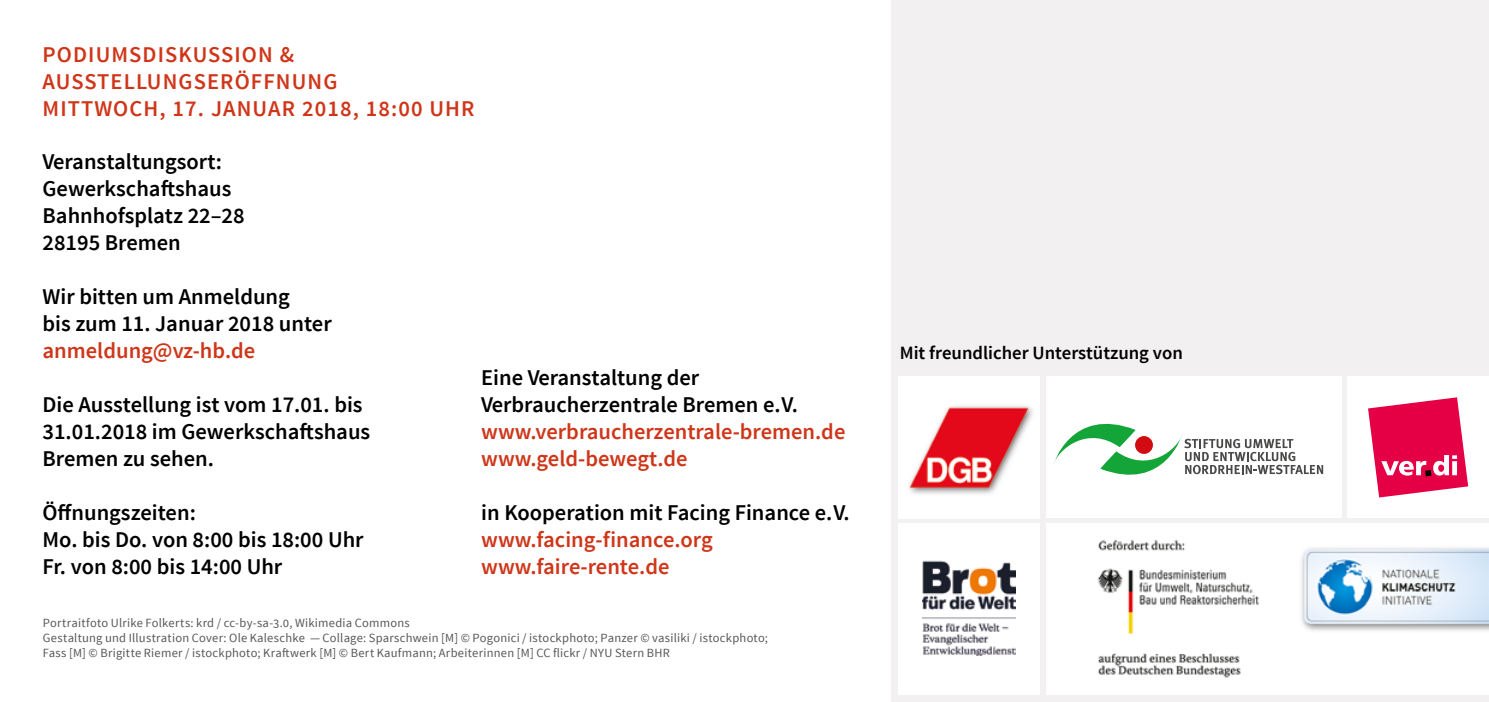
<style>
.page{position:relative;width:1489px;height:702px;background:#fff}
.page>*{position:absolute;margin:0;border:0;box-sizing:border-box;transform-origin:0 0}
.t1{font:600 22.5px/27px "Source Sans Pro";color:#000}
.t2{font:600 22.5px/27px "Source Sans Pro";color:#cf3619}
.t3{font:600 22.5px/27px "Source Sans Pro";letter-spacing:.05em;color:#cf3619}
.t4{font:600 18.75px "Source Sans Pro";color:#000}
.t5{font:12.5px/15px "Source Sans Pro";letter-spacing:.02em;color:#575756}
</style>
<div class="page">
<div style="left:891px;top:0;width:597px;height:702px;background:#f2f0f0"></div>
<div style="left:898px;top:523px;width:141px;height:171px;background:#fff"></div>
<img style="left:922px;top:560px;width:93px;height:95px">
<img style="left:898px;top:376px;width:141px;height:142px">
<div style="left:1347px;top:376px;width:141px;height:142px;background:#fff"></div>
<svg style="left:1368px;top:397px;width:99px;height:100px"></svg>
<svg style="left:1424px;top:470px;width:7px;height:6px"></svg>
<div style="left:1046px;top:376px;width:295px;height:142px;background:#fff"></div>
<svg style="left:1053px;top:423px;width:269px;height:51px"></svg>
<img style="left:1046px;top:523px;width:442px;height:171px">
<p class="t3" style="left:43px;top:42px;width:433px">PODIUMSDISKUSSION &amp;<br>AUSSTELLUNGSERÖFFNUNG<br>MITTWOCH, 17. JANUAR 2018, 18:00 UHR</p>
<p class="t1" style="left:43px;top:149px;width:204px">Veranstaltungsort:<br>Gewerkschaftshaus<br>Bahnhofsplatz 22–28<br>28195 Bremen</p>
<p class="t1" style="left:43px;top:284px;width:291px">Wir bitten um Anmeldung<br>bis zum 11. Januar 2018 unter</p>
<p class="t2" style="left:43px;top:338px;width:214px">anmeldung@vz-hb.de</p>
<p class="t1" style="left:43px;top:392px;width:329px">Die Ausstellung ist vom 17.01. bis<br>31.01.2018 im Gewerkschaftshaus<br>Bremen zu sehen.</p>
<p class="t1" style="left:43px;top:500px;width:322px">Öffnungszeiten:<br>Mo. bis Do. von 8:00 bis 18:00 Uhr<br>Fr. von 8:00 bis 14:00 Uhr</p>
<p class="t1" style="left:481px;top:365px;width:318px">Eine Veranstaltung der<br>Verbraucherzentrale Bremen e.V.</p>
<p class="t2" style="left:481px;top:419px;width:365px">www.verbraucherzentrale-bremen.de www.geld-bewegt.de</p>
<p class="t1" style="left:481px;top:500px;width:370px">in Kooperation mit Facing Finance e.V.</p>
<p class="t2" style="left:481px;top:527px;width:233px">www.facing-finance.org www.faire-rente.de</p>
<p class="t5" style="left:43px;top:615px;width:726px">Portraitfoto Ulrike Folkerts: krd / cc-by-sa-3.0, Wikimedia Commons<br>Gestaltung und Illustration Cover: Ole Kaleschke — Collage: Sparschwein [M] © Pogonici / istockphoto; Panzer © vasiliki / istockphoto;<br>Fass [M] © Brigitte Riemer / istockphoto; Kraftwerk [M] © Bert Kaufmann; Arbeiterinnen [M] CC flickr / NYU Stern BHR</p>
<p class="t4" style="left:899px;top:340px;width:284px">Mit freundlicher Unterstützung von</p>
</div>
